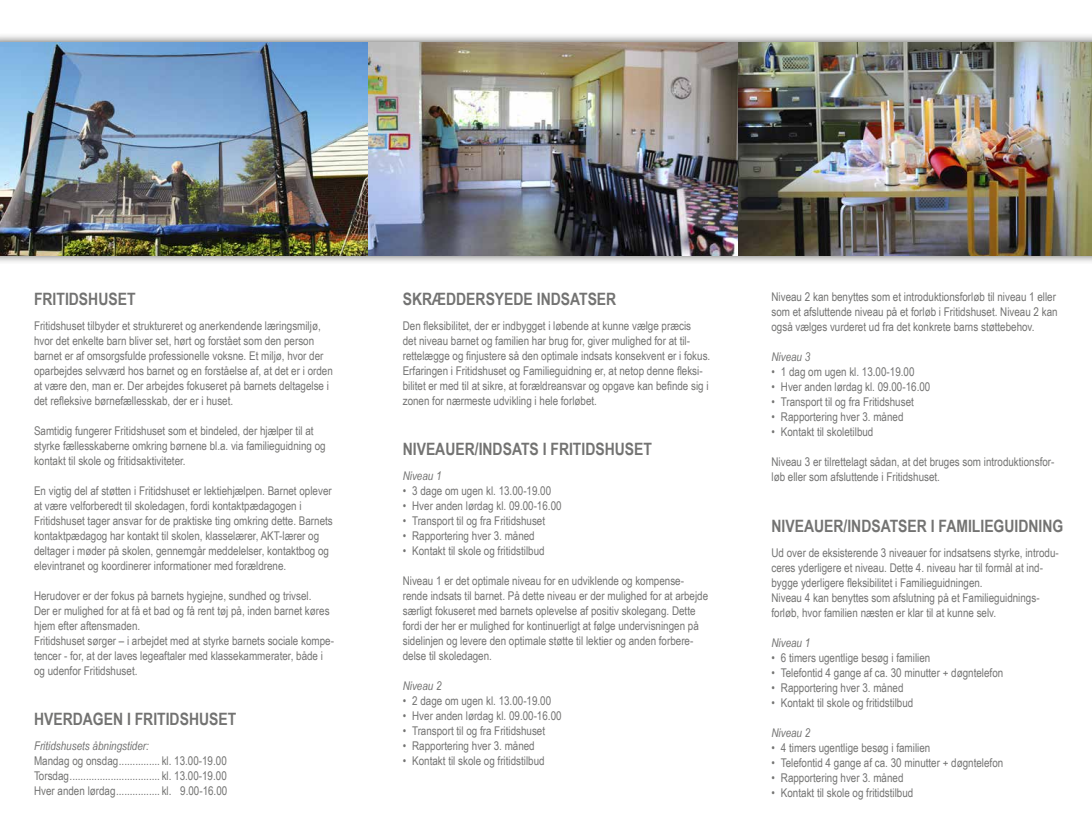
<style>
.page{position:relative;width:1092px;height:837px;background:#fff}
.page>*{position:absolute;margin:0;border:0;box-sizing:border-box;transform-origin:0 0}
.t1{font:700 17px "Arial Narrow";color:#737372}
.t2{font:12px/15px "Arial Narrow";color:#737372}
.t3{font:italic 12px "Arial Narrow";color:#737372}
</style>
<div class="page">
<div style="left:0;top:33px;width:1091px;height:231px;background:#20201e;opacity:.75"></div>
<img style="left:0;top:43px;width:369px;height:212px">
<img style="left:737px;top:43px;width:354px;height:212px">
<img style="left:369px;top:43px;width:368px;height:212px">
<h1 class="t1" style="left:34px;top:285px;width:103px">FRITIDSHUSET</h1>
<p class="t2" style="left:34px;top:317px;width:300px">Fritidshuset tilbyder et struktureret og anerkendende læringsmiljø, hvor det enkelte barn bliver set, hørt og forstået som den person barnet er af omsorgsfulde professionelle voksne. Et miljø, hvor der oparbejdes selvværd hos barnet og en forståelse af, at det er i orden at være den, man er. Der arbejdes fokuseret på barnets deltagelse i det refleksive børnefællesskab, der er i huset.</p>
<p class="t2" style="left:34px;top:422px;width:293px">Samtidig fungerer Fritidshuset som et bindeled, der hjælper til at styrke fællesskaberne omkring børnene bl.a. via familieguidning og kontakt til skole og fritidsaktiviteter.</p>
<p class="t2" style="left:34px;top:482px;width:300px">En vigtig del af støtten i Fritidshuset er lektiehjælpen. Barnet oplever at være velforberedt til skoledagen, fordi kontaktpædagogen i Fritidshuset tager ansvar for de praktiske ting omkring dette. Barnets kontaktpædagog har kontakt til skolen, klasselærer, AKT-lærer og deltager i møder på skolen, gennemgår meddelelser, kontaktbog og elevintranet og koordinerer informationer med forældrene.</p>
<p class="t2" style="left:34px;top:587px;width:301px">Herudover er der fokus på barnets hygiejne, sundhed og trivsel.<br>Der er mulighed for at få et bad og få rent tøj på, inden barnet køres hjem efter aftensmaden.<br>Fritidshuset sørger – i arbejdet med at styrke barnets sociale kompe&shy;tencer - for, at der laves legeaftaler med klassekammerater, både i og udenfor Fritidshuset.</p>
<h1 class="t1" style="left:34px;top:706px;width:204px">HVERDAGEN I FRITIDSHUSET</h1>
<p class="t3" style="left:34px;top:737px;width:116px">Fritidshusets åbningstider:</p>
<p class="t2" style="left:34px;top:752px;width:195px;text-align:justify">Mandag og onsdag............... kl. 13.00-19.00<br>Torsdag................................. kl. 13.00-19.00<br>Hver anden lørdag................ kl. 9.00-16.00</p>
<h1 class="t1" style="left:403px;top:285px;width:215px">SKRÆDDERSYEDE INDSATSER</h1>
<p class="t2" style="left:403px;top:317px;width:309px">Den fleksibilitet, der er indbygget i løbende at kunne vælge præcis<br>det niveau barnet og familien har brug for, giver mulighed for at til&shy;rettelægge og finjustere så den optimale indsats konsekvent er i fokus.<br>Erfaringen i Fritidshuset og Familieguidning er, at netop denne fleksi&shy;bilitet er med til at sikre, at forældreansvar og opgave kan befinde sig i zonen for nærmeste udvikling i hele forløbet.</p>
<h1 class="t1" style="left:403px;top:436px;width:251px">NIVEAUER/INDSATS I FRITIDSHUSET</h1>
<p class="t3" style="left:403px;top:467px;width:40px">Niveau 1</p>
<p class="t2" style="left:403px;top:482px;width:150px">• 3 dage om ugen kl. 13.00-19.00</p>
<p class="t2" style="left:403px;top:497px;width:160px">• Hver anden lørdag kl. 09.00-16.00</p>
<p class="t2" style="left:403px;top:512px;width:144px">• Transport til og fra Fritidshuset</p>
<p class="t2" style="left:403px;top:527px;width:133px">• Rapportering hver 3. måned</p>
<p class="t2" style="left:403px;top:542px;width:143px">• Kontakt til skole og fritidstilbud</p>
<p class="t2" style="left:403px;top:572px;width:307px">Niveau 1 er det optimale niveau for en udviklende og kompense&shy;rende indsats til barnet. På dette niveau er der mulighed for at arbejde særligt fokuseret med barnets oplevelse af positiv skolegang. Dette fordi der her er mulighed for kontinuerligt at følge undervisningen på sidelinjen og levere den optimale støtte til lektier og anden forbere&shy;delse til skoledagen.</p>
<p class="t3" style="left:403px;top:677px;width:40px">Niveau 2</p>
<p class="t2" style="left:403px;top:692px;width:150px">• 2 dage om ugen kl. 13.00-19.00</p>
<p class="t2" style="left:403px;top:707px;width:160px">• Hver anden lørdag kl. 09.00-16.00</p>
<p class="t2" style="left:403px;top:722px;width:144px">• Transport til og fra Fritidshuset</p>
<p class="t2" style="left:403px;top:737px;width:133px">• Rapportering hver 3. måned</p>
<p class="t2" style="left:403px;top:752px;width:143px">• Kontakt til skole og fritidstilbud</p>
<p class="t2" style="left:771px;top:289px;width:288px">Niveau 2 kan benyttes som et introduktionsforløb til niveau 1 eller som et afsluttende niveau på et forløb i Fritidshuset. Niveau 2 kan også vælges vurderet ud fra det konkrete barns støttebehov.</p>
<p class="t3" style="left:771px;top:348px;width:40px">Niveau 3</p>
<p class="t2" style="left:771px;top:364px;width:144px">• 1 dag om ugen kl. 13.00-19.00</p>
<p class="t2" style="left:771px;top:379px;width:160px">• Hver anden lørdag kl. 09.00-16.00</p>
<p class="t2" style="left:771px;top:394px;width:144px">• Transport til og fra Fritidshuset</p>
<p class="t2" style="left:771px;top:409px;width:133px">• Rapportering hver 3. måned</p>
<p class="t2" style="left:771px;top:424px;width:103px">• Kontakt til skoletilbud</p>
<p class="t2" style="left:771px;top:454px;width:284px">Niveau 3 er tilrettelagt sådan, at det bruges som introduktionsfor&shy;løb eller som afsluttende i Fritidshuset.</p>
<h1 class="t1" style="left:771px;top:512px;width:293px">NIVEAUER/INDSATSER I FAMILIEGUIDNING</h1>
<p class="t2" style="left:771px;top:544px;width:288px">Ud over de eksisterende 3 niveauer for indsatsens styrke, introdu&shy;ceres yderligere et niveau. Dette 4. niveau har til formål at ind&shy;bygge yderligere fleksibilitet i Familieguidningen.<br>Niveau 4 kan benyttes som afslutning på et Familieguidnings&shy;forløb, hvor familien næsten er klar til at kunne selv.</p>
<p class="t3" style="left:771px;top:633px;width:40px">Niveau 1</p>
<p class="t2" style="left:771px;top:649px;width:160px">• 6 timers ugentlige besøg i familien</p>
<p class="t2" style="left:771px;top:664px;width:233px">• Telefontid 4 gange af ca. 30 minutter + døgntelefon</p>
<p class="t2" style="left:771px;top:679px;width:133px">• Rapportering hver 3. måned</p>
<p class="t2" style="left:771px;top:694px;width:143px">• Kontakt til skole og fritidstilbud</p>
<p class="t3" style="left:771px;top:723px;width:40px">Niveau 2</p>
<p class="t2" style="left:771px;top:739px;width:160px">• 4 timers ugentlige besøg i familien</p>
<p class="t2" style="left:771px;top:754px;width:233px">• Telefontid 4 gange af ca. 30 minutter + døgntelefon</p>
<p class="t2" style="left:771px;top:769px;width:133px">• Rapportering hver 3. måned</p>
<p class="t2" style="left:771px;top:784px;width:143px">• Kontakt til skole og fritidstilbud</p>
</div>
